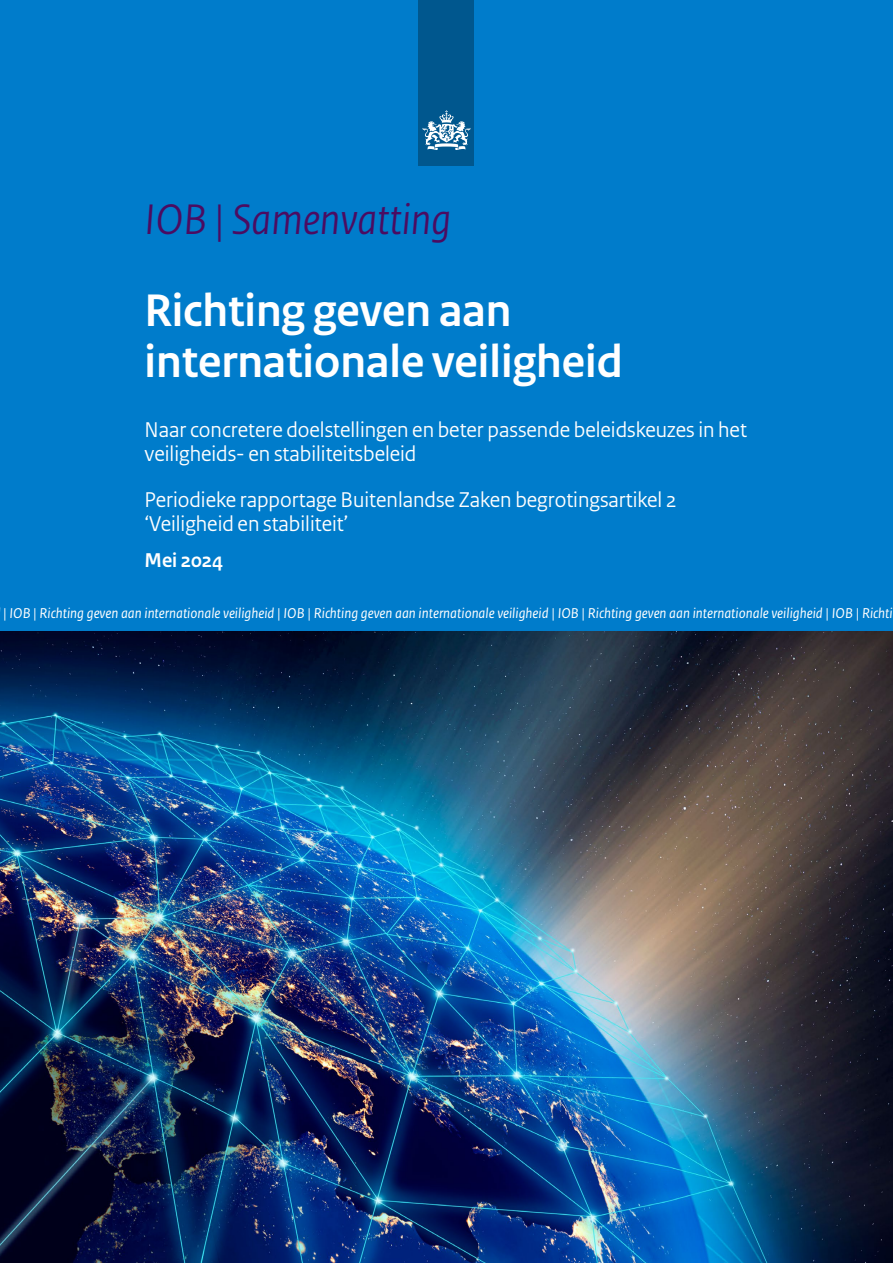
<style>
.page{position:relative;width:893px;height:1263px;background:#fff}
.page>*{position:absolute;margin:0;border:0;box-sizing:border-box;transform-origin:0 0}
.H1_Titel{font:700 48px/51px "Rijksoverheid Sans Heading";color:#fff}
.P_Omslag_thema{font:italic 45px "Rijksoverheid Sans Heading";color:#4b0c61}
.P_02_RO_Subtitel{font:22.5px/24px "Rijksoverheid Sans Heading";color:#fff}
.P_02_RO_Subtitel-2{font:700 21px "Rijksoverheid Sans Heading";color:#fff}
.t1{font:italic 15px "Rijksoverheid Sans Text";color:#fff}
</style>
<div class="page">
<div style="left:0;top:0;width:893px;height:631px;background:#007ccb"></div>
<div style="left:419px;top:0;width:55px;height:166px;background:#00578e"></div>
<svg style="left:423px;top:110px;width:47px;height:40px"></svg>
<img style="left:0;top:631px;width:893px;height:632px">
<p class="P_Omslag_thema" style="left:145px;top:194px;width:308px">IOB | Samenvatting</p>
<h1 class="H1_Titel" style="left:145px;top:286px;width:480px">Richting geven aan internationale veiligheid</h1>
<p class="P_02_RO_Subtitel" style="left:145px;top:418px;width:604px">Naar concretere doelstellingen en beter passende beleidskeuzes in het veiligheids- en stabiliteitsbeleid</p>
<p class="P_02_RO_Subtitel" style="left:145px;top:488px;width:533px">Periodieke rapportage Buitenlandse Zaken begrotingsartikel 2 ‘Veiligheid en stabiliteit’</p>
<p class="P_02_RO_Subtitel-2" style="left:145px;top:549px;width:80px">Mei 2024</p>
<p class="t1" style="left:3px;top:605px;width:891px">| IOB | Richting geven aan internationale veiligheid | IOB | Richting geven aan internationale veiligheid | IOB | Richting geven aan internationale veiligheid | IOB | Richti</p>
</div>
